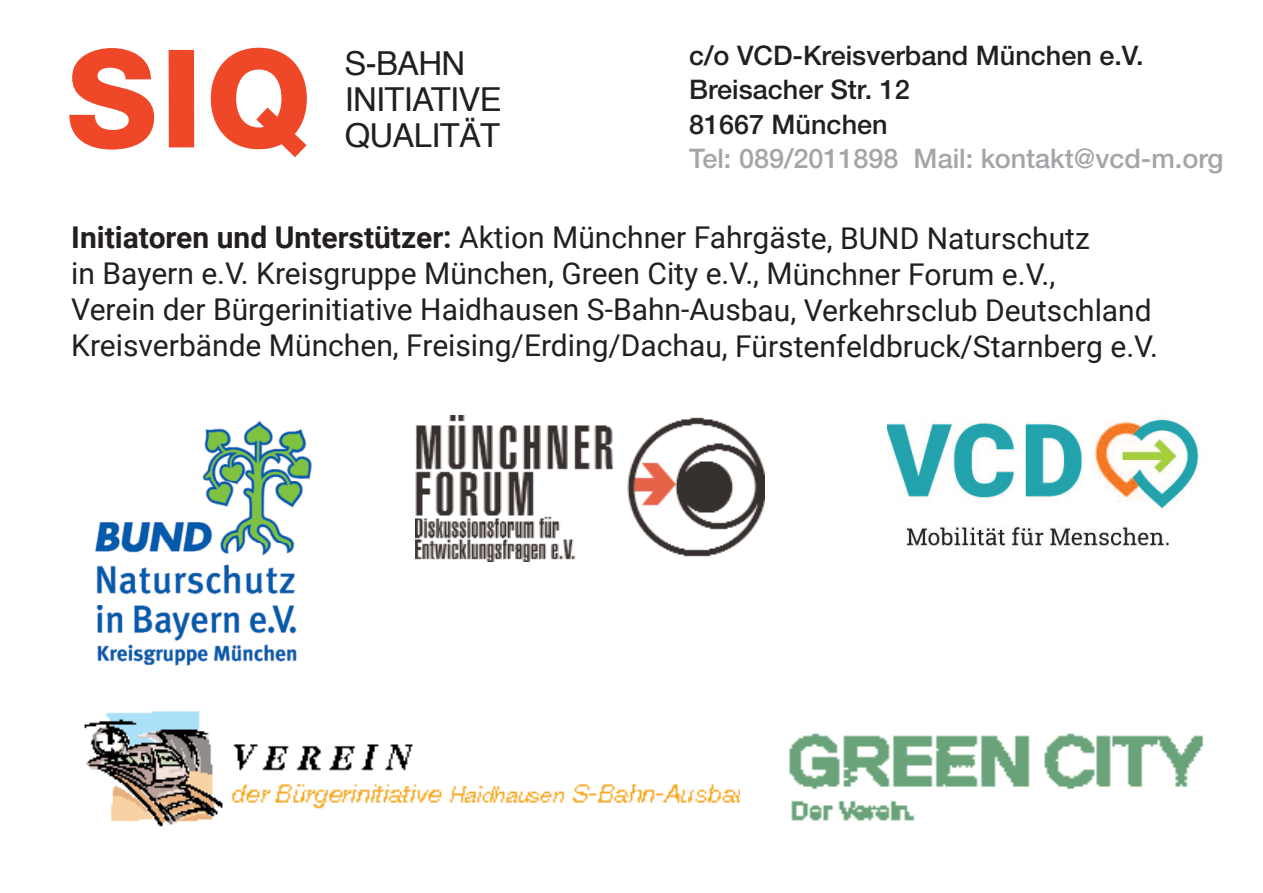
<style>
.page{position:relative;width:1263px;height:893px;background:#fff}
.page>*{position:absolute;margin:0;border:0;box-sizing:border-box;transform-origin:0 0}
.t1{font:800 136.5px "Helvetica Neue LTW1 G";color:#ef4829}
.t2{font:33px/36px "Helvetica";letter-spacing:-.025em;color:#231f20}
.t3{font:30px/36px "Roboto";color:#231f20}
.t4{font:500 27px/34.5px "Helvetica Neue LTW1 G";color:#231f20}
.t5{font:500 27px "Helvetica Neue LTW1 G";color:#a4a5a9}
.s1{font-weight:700}
</style>
<div class="page">
<img style="left:887px;top:417px;width:312px;height:131px">
<img style="left:95px;top:420px;width:217px;height:246px">
<img style="left:416px;top:416px;width:348px;height:145px">
<img style="left:231px;top:744px;width:509px;height:65px">
<img style="left:84px;top:711px;width:139px;height:116px">
<img style="left:789px;top:733px;width:415px;height:88px">
<h1 class="t1" style="left:66px;top:50px;width:247px">SIQ</h1>
<p class="t2" style="left:345px;top:48px;width:159px">S-BAHN<br>INITIATIVE<br>QUALITÄT</p>
<p class="t4" style="left:689px;top:40px;width:456px">c/o VCD-Kreisverband München e.V.<br>Breisacher Str. 12<br>81667 München</p>
<p class="t5" style="left:689px;top:149px;width:536px">Tel: 089/2011898 Mail: kontakt@vcd-m.org</p>
<p class="t3" style="left:71px;top:220px;width:1088px"><span class="s1">Initiatoren und Unterstützer:</span> Aktion Münchner Fahrgäste, BUND Naturschutz<br>in Bayern e.V. Kreisgruppe München, Green City e.V., Münchner Forum e.V.,<br>Verein der Bürgerinitiative Haidhausen S-Bahn-Ausbau, Verkehrsclub Deutschland Kreisverbände München, Freising/Erding/Dachau, Fürstenfeldbruck/Starnberg e.V.</p>
</div>
